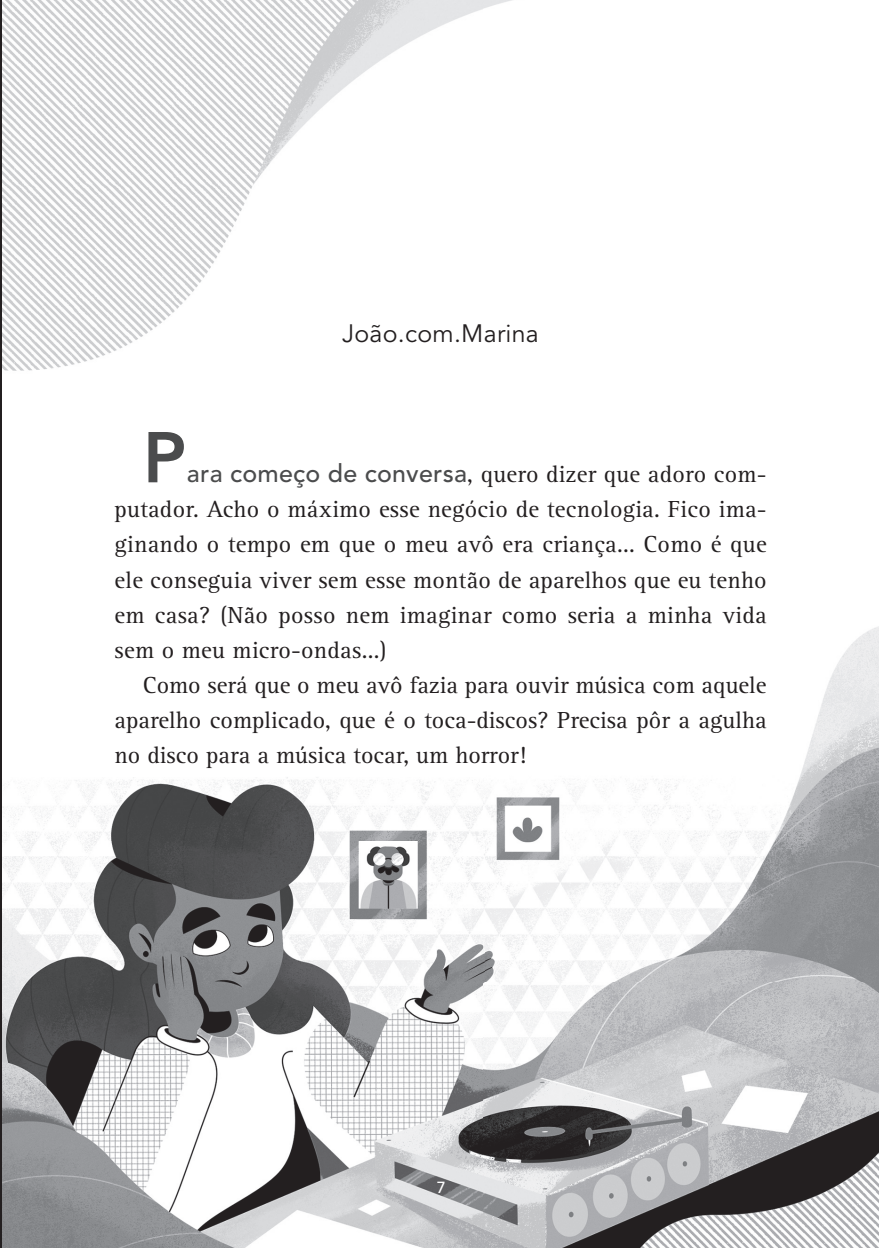
<style>
.page{position:relative;width:879px;height:1248px;background:#fff}
.page>*{position:absolute;margin:0;border:0;box-sizing:border-box;transform-origin:0 0}
.t1{font:800 71px "Avenir";color:#4b4c4d}
.t2{font:25px "Avenir";letter-spacing:.01em;color:#231f20}
.t3{font:24px/35px "Rotis Serif";letter-spacing:.005em;color:#231f20;text-align:justify}
.t4{font:500 16px "Avenir";color:#fff}
.s1{font-family:"Avenir";font-weight:500;font-size:25px;color:#4b4c4d}
</style>
<div class="page">
<img style="left:2px;top:0;width:877px;height:1247px">
<hr style="left:0;top:0;width:2px;height:1247px;background:#231f20">
<p class="t2" style="left:342px;top:319px;width:198px">Joã o.com.Marina</p>
<h1 class="t1" style="left:143px;top:415px;width:45px">P</h1>
<p class="t3" style="left:114px;top:457px;width:654px;text-indent:72px"><span class="s1">ara começo de conversa</span>, quero dizer que adoro com&shy;putador. Acho o máximo esse negócio de tecnologia. Fico ima&shy;ginando o tempo em que o meu avô era criança... Como é que ele conseguia viver sem esse montão de aparelhos que eu tenho em casa? (Não posso nem imaginar como seria a minha vida sem o meu micro-ondas...)</p>
<p class="t3" style="left:114px;top:667px;width:653px;text-indent:28px">Como será que o meu avô fazia para ouvir música com aquele aparelho complicado, que é o toca-discos? Precisa pôr a agulha no disco para a música tocar, um horror!</p>
<p class="t4" style="left:437px;top:1177px;width:10px">7</p>
</div>
